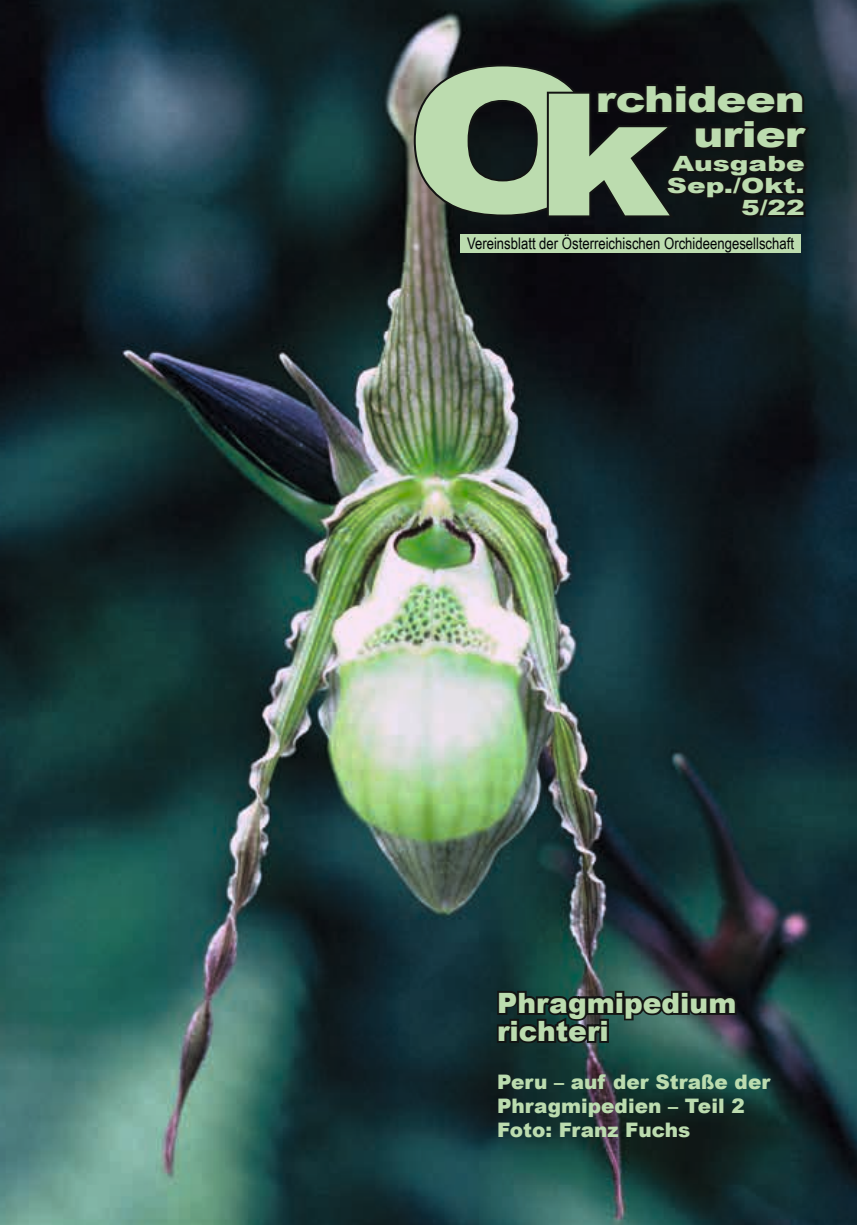
<style>
.page{position:relative;width:857px;height:1225px;background:#fff}
.page>*{position:absolute;margin:0;border:0;box-sizing:border-box;transform-origin:0 0}
.t1{font:900 200px "Arial";color:#bcdcaf;scale:1.17 1}
.t2{font:900 36px/35.2px "Arial";letter-spacing:-.02em;color:#bcdcaf;text-align:right;scale:1.25 1}
.t3{font:900 28px/28px "Arial";color:#bcdcaf}
.t4{font:900 21px/22px "Arial";color:#bcdcaf;text-align:right;scale:1.33 1}
.t5{font:900 20px/24px "Arial";color:#bcdcaf}
.t6{font:16px "Arial Narrow";color:#010305}
.s1{font-size:170px}
</style>
<div class="page">
<img style="left:0;top:0;width:856px;height:1225px">
<svg style="left:411px;top:62px;width:400px;height:158px;background:#191c1d"></svg>
<div style="left:460px;top:234px;width:340px;height:18px;background:#bcdcaf"></div>
<svg style="left:494px;top:987px;width:244px;height:59px;background:#263938"></svg>
<div style="left:599px;top:1018px;width:9px;height:8px;border:4px solid #131413"></div>
<div style="left:599px;top:1024px;width:9px;height:19px;border:4px solid #131413"></div>
<h1 class="t1" style="left:405px;top:-5px;width:227px">O<span class="s1">k</span></h1>
<h2 class="t2" style="left:595px;top:80px;width:169px">rchideen urier</h2>
<p class="t4" style="left:666px;top:152px;width:105px">Ausgabe<br>Sep./Okt.<br>5/22</p>
<p class="t6" style="left:467px;top:232px;width:328px">Vereinsblatt der Österreichischen Orchideengesellschaft</p>
<h3 class="t3" style="left:497px;top:988px;width:240px">Phragmipedium richteri</h3>
<p class="t5" style="left:497px;top:1069px;width:274px">Peru – auf der Straße der<br>Phragmipedien – Teil 2<br>Foto: Franz Fuchs</p>
</div>
